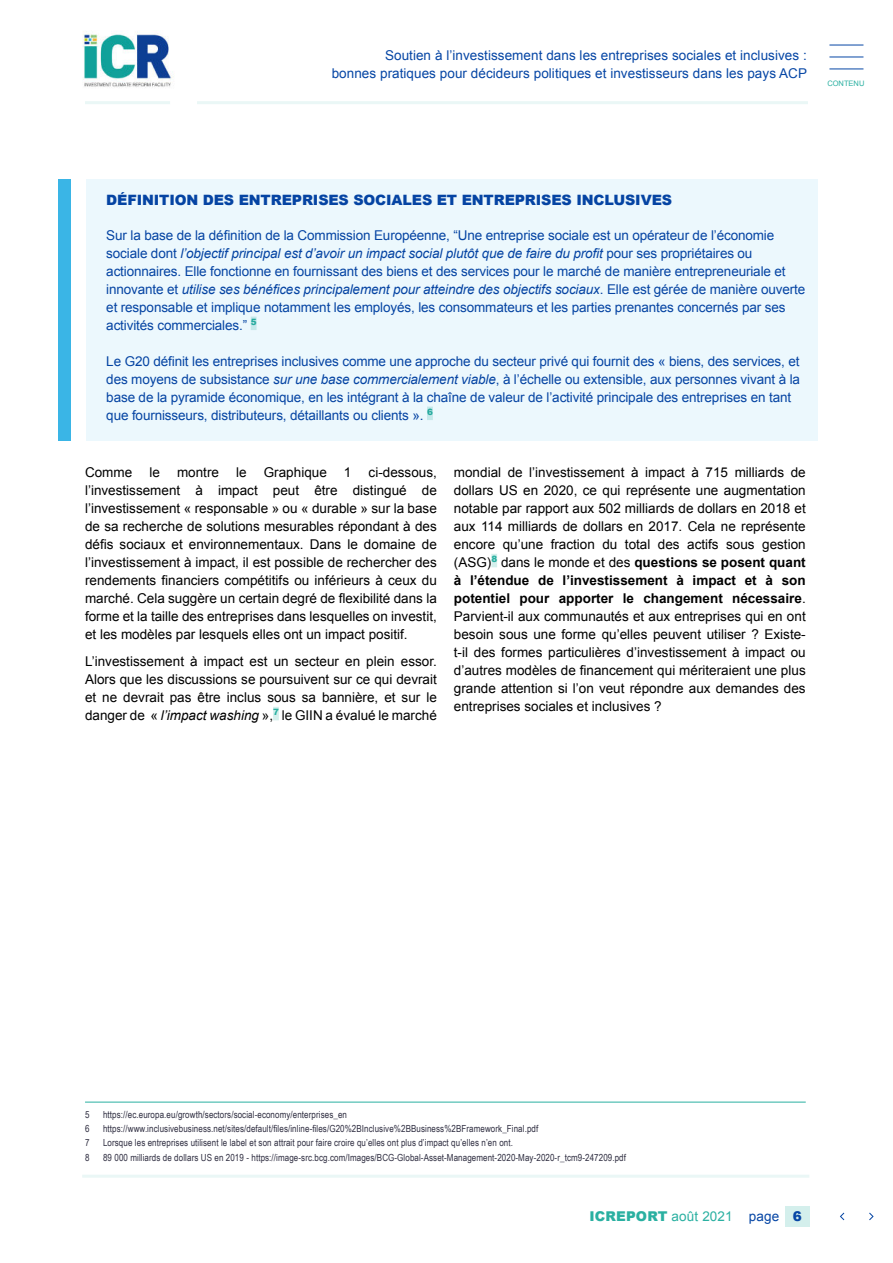
<style>
.page{position:relative;width:893px;height:1263px;background:#fff}
.page>*{position:absolute;margin:0;border:0;box-sizing:border-box;transform-origin:0 0}
.t1{font:900 14.25px "Arial";letter-spacing:-.01em;color:#0646a5}
.t2{font:13.5px/18px "Arial";color:#000;text-align:justify}
.t3{font:13.5px/18px "Arial";letter-spacing:-.01em;color:#0646a5}
.t4{font:900 13.5px "Arial";letter-spacing:.01em;color:#2ab0a1}
.t5{font:9.75px "Arial Narrow";letter-spacing:.01em;color:#2f2e41}
.t6{font:7.5px "Arial";color:#2ab0a1}
.s1{font-style:italic}
.s2{font-weight:700}
.s3{font-weight:400}
.s4{font-weight:400;color:#0646a5}
.s5{color:#0646a5}
</style>
<div class="page">
<img style="left:82px;top:31px;width:91px;height:57px">
<hr style="left:197px;top:101px;width:611px;height:3px;background:#eaf7f6">
<hr style="left:82px;top:1175px;width:727px;height:3px;background:#eaf7f6">
<hr style="left:85px;top:101px;width:85px;height:3px;background:#eaf7f6">
<hr style="left:829px;top:69px;width:34px;height:1px;background:#0646a5">
<hr style="left:829px;top:45px;width:34px;height:1px;background:#0646a5">
<hr style="left:829px;top:57px;width:34px;height:1px;background:#0646a5">
<div style="left:785px;top:1206px;width:24px;height:20px;background:#d4efec"></div>
<svg style="left:840px;top:1213px;width:33px;height:7px"></svg>
<hr style="left:85px;top:1102px;width:721px;height:1px;background:#2ab0a1">
<div style="left:273px;top:707px;width:6px;height:13px;background:#d4efec"></div>
<div style="left:491px;top:554px;width:6px;height:13px;background:#d4efec"></div>
<div style="left:86px;top:179px;width:731px;height:261px;background:#ecf8fd"></div>
<div style="left:59px;top:179px;width:12px;height:262px;background:#3ab5e6"></div>
<p class="t3" style="left:332px;top:48px;width:477px;text-align:right">Soutien à l’investissement dans les entreprises sociales et inclusives :<br>bonnes pratiques pour décideurs politiques et investisseurs dans les pays ACP</p>
<p class="t6" style="left:827px;top:80px;width:39px">CONTENU</p>
<p class="t1" style="left:106px;top:195px;width:567px">DÉFINITION DES ENTREPRISES SOCIALES ET ENTREPRISES INCLUSIVES</p>
<p class="t3" style="left:106px;top:226px;width:701px">Sur la base de la définition de la Commission Européenne, “Une entreprise sociale est un opérateur de l’économie sociale dont <span class="s1">l’objectif principal est d’avoir un impact social plutôt que de faire du profit</span> pour ses propriétaires ou actionnaires. Elle fonctionne en fournissant des biens et des services pour le marché de manière entrepreneuriale et innovante et <span class="s1">utilise ses bénéfices principalement pour atteindre des objectifs sociaux</span>. Elle est gérée de manière ouverte et responsable et implique notamment les employés, les consommateurs et les parties prenantes concernés par ses activités commerciales.” <sup>5</sup></p>
<p class="t3" style="left:106px;top:352px;width:695px">Le G20 définit les entreprises inclusives comme une approche du secteur privé qui fournit des « biens, des services, et des moyens de subsistance <span class="s1">sur une base commercialement viable</span>, à l’échelle ou extensible, aux personnes vivant à la base de la pyramide économique, en les intégrant à la chaîne de valeur de l’activité principale des entreprises en tant que fournisseurs, distributeurs, détaillants ou clients ». <sup>6</sup></p>
<p class="t2" style="left:85px;top:463px;width:49px">Comme</p>
<p class="t2" style="left:149px;top:463px;width:12px">le</p>
<p class="t2" style="left:177px;top:463px;width:44px">montre</p>
<p class="t2" style="left:236px;top:463px;width:12px">le</p>
<p class="t2" style="left:264px;top:463px;width:65px">Graphique</p>
<p class="t2" style="left:344px;top:463px;width:9px">1</p>
<p class="t2" style="left:85px;top:463px;width:353px;text-indent:284px">ci-dessous, l’investissement à impact peut être distingué de l’investissement « responsable » ou « durable » sur la base de sa recherche de solutions mesurables répondant à des défis sociaux et environnementaux. Dans le domaine de l’investissement à impact, il est possible de rechercher des rendements financiers compétitifs ou inférieurs à ceux du marché. Cela suggère un certain degré de flexibilité dans la forme et la taille des entreprises dans lesquelles on investit, et les modèles par lesquels elles ont un impact positif.</p>
<p class="t2" style="left:85px;top:652px;width:353px">L’investissement à impact est un secteur en plein essor.<br>Alors que les discussions se poursuivent sur ce qui devrait et ne devrait pas être inclus sous sa bannière, et sur le danger de « <span class="s1">l’impact washing</span> »,<sup>7</sup> le GIIN a évalué le marché</p>
<p class="t2" style="left:454px;top:463px;width:353px">mondial de l’investissement à impact à 715 milliards de dollars US en 2020, ce qui représente une augmentation notable par rapport aux 502 milliards de dollars en 2018 et aux 114 milliards de dollars en 2017. Cela ne représente encore qu’une fraction du total des actifs sous gestion (ASG)<sup>8</sup> dans le monde et des <span class="s2">questions se posent quant à l’étendue de l’investissement à impact et à son potentiel pour apporter le changement nécessaire</span>.<br>Parvient-il aux communautés et aux entreprises qui en ont besoin sous une forme qu’elles peuvent utiliser ? Existe&shy;t-il des formes particulières d’investissement à impact ou d’autres modèles de financement qui mériteraient une plus grande attention si l’on veut répondre aux demandes des entreprises sociales et inclusives ?</p>
<p class="t5" style="left:85px;top:1110px;width:6px">5</p>
<p class="t5" style="left:103px;top:1110px;width:245px">https://ec.europa.eu/growth/sectors/social-economy/enterprises_en</p>
<p class="t5" style="left:85px;top:1121px;width:6px">6</p>
<p class="t5" style="left:103px;top:1121px;width:437px">https://www.inclusivebusiness.net/sites/default/files/inline-files/G20%2BInclusive%2BBusiness%2BFramework_Final.pdf</p>
<p class="t5" style="left:85px;top:1136px;width:6px">7</p>
<p class="t5" style="left:103px;top:1136px;width:411px">Lorsque les entreprises utilisent le label et son attrait pour faire croire qu’elles ont plus d’impact qu’elles n’en ont.</p>
<p class="t5" style="left:85px;top:1150px;width:6px">8</p>
<p class="t5" style="left:103px;top:1150px;width:524px">89 000 milliards de dollars US en 2019 - https://image-src.bcg.com/Images/BCG-Global-Asset-Management-2020-May-2020-r_tcm9-247209.pdf</p>
<p class="t4" style="left:589px;top:1208px;width:214px">ICREPORT <span class="s3">août 2021</span> <span class="s4">page</span> <span class="s5">6</span></p>
</div>
